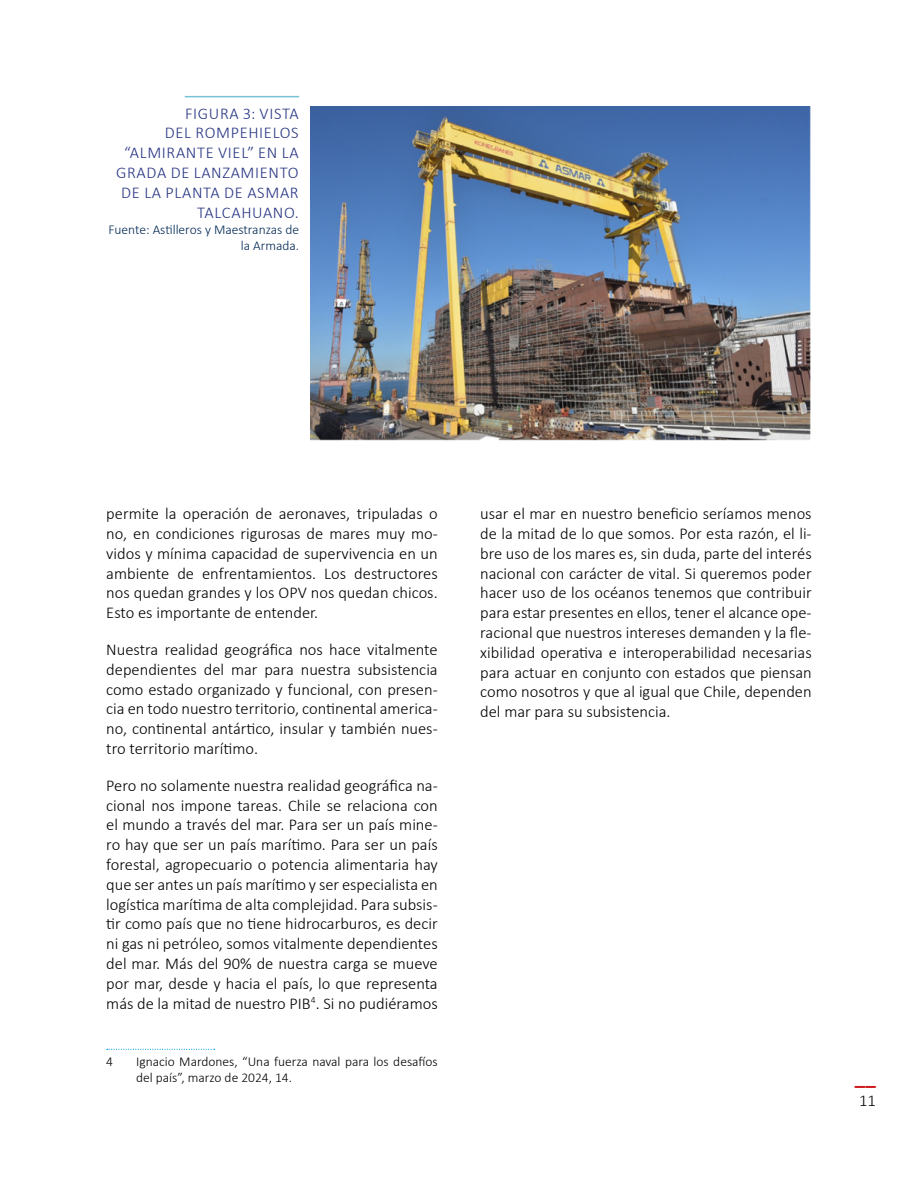
<style>
.page{position:relative;width:918px;height:1188px;background:#fff}
.page>*{position:absolute;margin:0;border:0;box-sizing:border-box;transform-origin:0 0}
.t1{font:700 21px "Calibri";color:#cd1719}
.t2{font:300 16.5px/19.8px "Calibri";color:#000;text-align:justify}
.t3{font:300 16.5px/19.8px "Calibri";letter-spacing:.04em;color:#283583;text-align:right}
.t4{font:300 13.5px/16.2px "Calibri";color:#000}
.t5{font:300 13.5px/16.2px "Calibri";color:#002856;text-align:right}
</style>
<div class="page">
<svg style="left:107px;top:1049px;width:108px;height:1px"></svg>
<img style="left:310px;top:106px;width:501px;height:335px">
<hr style="left:185px;top:96px;width:114px;height:1px;background:#76c4d5">
<p class="t3" style="left:116px;top:103px;width:184px">FIGURA 3: VISTA<br>DEL ROMPEHIELOS “ALMIRANTE VIEL” EN LA<br>GRADA DE LANZAMIENTO<br>DE LA PLANTA DE ASMAR<br>TALCAHUANO.</p>
<p class="t5" style="left:108px;top:221px;width:192px">Fuente: Astilleros y Maestranzas de la Armada.</p>
<p class="t2" style="left:106px;top:504px;width:333px">permite la operación de aeronaves, tripuladas o no, en condiciones rigurosas de mares muy mo&shy;vidos y mínima capacidad de supervivencia en un ambiente de enfrentamientos. Los destructores nos quedan grandes y los OPV nos quedan chicos.<br>Esto es importante de entender.</p>
<p class="t2" style="left:106px;top:639px;width:333px">Nuestra realidad geográfica nos hace vitalmente dependientes del mar para nuestra subsistencia como estado organizado y funcional, con presen&shy;cia en todo nuestro territorio, continental america&shy;no, continental antártico, insular y también nues&shy;tro territorio marítimo.</p>
<p class="t2" style="left:106px;top:775px;width:333px">Pero no solamente nuestra realidad geográfica na&shy;cional nos impone tareas. Chile se relaciona con el mundo a través del mar. Para ser un país mine&shy;ro hay que ser un país marítimo. Para ser un país forestal, agropecuario o potencia alimentaria hay que ser antes un país marítimo y ser especialista en logística marítima de alta complejidad. Para subsis&shy;tir como país que no tiene hidrocarburos, es decir ni gas ni petróleo, somos vitalmente dependientes del mar. Más del 90% de nuestra carga se mueve por mar, desde y hacia el país, lo que representa más de la mitad de nuestro PIB<sup>4</sup>. Si no pudiéramos</p>
<p class="t4" style="left:106px;top:1053px;width:8px">4</p>
<p class="t4" style="left:136px;top:1053px;width:303px">Ignacio Mardones, “Una fuerza naval para los desafíos del país”, marzo de 2024, 14.</p>
<p class="t2" style="left:480px;top:504px;width:333px">usar el mar en nuestro beneficio seríamos menos de la mitad de lo que somos. Por esta razón, el li&shy;bre uso de los mares es, sin duda, parte del interés nacional con carácter de vital. Si queremos poder hacer uso de los océanos tenemos que contribuir para estar presentes en ellos, tener el alcance ope&shy;racional que nuestros intereses demanden y la fle&shy;xibilidad operativa e interoperabilidad necesarias para actuar en conjunto con estados que piensan como nosotros y que al igual que Chile, dependen del mar para su subsistencia.</p>
<p class="t1" style="left:855px;top:1063px;width:22px">__</p>
<p class="t2" style="left:859px;top:1091px;width:18px">11</p>
</div>
